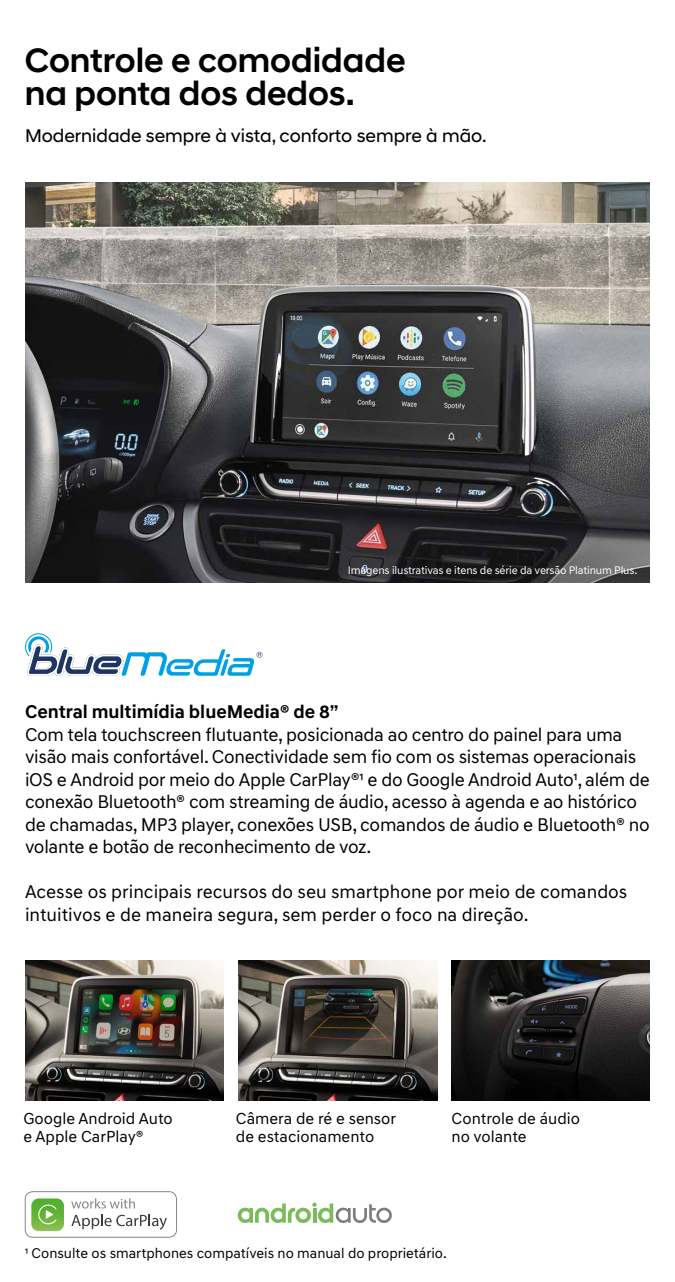
<style>
.page{position:relative;width:675px;height:1282px;background:#fff}
.page>*{position:absolute;margin:0;border:0;box-sizing:border-box;transform-origin:0 0}
.t1{font:500 34.38px/32.2px "Hyundai Sans Head";color:#000}
.t2{font:18.75px/22.5px "Hyundai Sans Text";letter-spacing:-.015em;color:#000}
.t3{font:18.75px "Hyundai Sans Head";color:#000}
.t4{font:700 18.75px "Hyundai Sans Text";color:#000}
.t5{font:16.25px/18.1px "Hyundai Sans Text";color:#000}
.t6{font:14.38px "Hyundai Sans Text";color:#000}
.t7{font:11.25px "Hyundai Sans Text";letter-spacing:-.015em;color:#fff}
</style>
<div class="page">
<img style="left:26px;top:183px;width:624px;height:400px">
<img style="left:25px;top:960px;width:199px;height:140px">
<img style="left:238px;top:960px;width:199px;height:140px">
<img style="left:451px;top:960px;width:199px;height:140px">
<div style="left:25px;top:1191px;width:152px;height:46px;border:1px solid #878787;border-radius:8px"></div>
<svg style="left:31px;top:1198px;width:33px;height:32px"></svg>
<svg style="left:71px;top:1214px;width:96px;height:15px"></svg>
<svg style="left:71px;top:1198px;width:64px;height:10px"></svg>
<svg style="left:237px;top:1202px;width:155px;height:21px"></svg>
<svg style="left:25px;top:633px;width:237px;height:43px"></svg>
<h1 class="t1" style="left:25px;top:44px;width:382px">Controle e comodidade na ponta dos dedos.</h1>
<p class="t3" style="left:25px;top:125px;width:463px">Modernidade sempre à vista, conforto sempre à mão.</p>
<p class="t7" style="left:348px;top:563px;width:291px">Imagens ilustrativas e itens de série da versão Platinum Plus.</p>
<p class="t4" style="left:25px;top:700px;width:315px">Central multimídia blueMedia® de 8”</p>
<p class="t2" style="left:25px;top:723px;width:626px">Com tela touchscreen flutuante, posicionada ao centro do painel para uma visão mais confortável. Conectividade sem fio com os sistemas operacionais iOS e Android por meio do Apple CarPlay®1 e do Google Android Auto1, além de conexão Bluetooth® com streaming de áudio, acesso à agenda e ao histórico de chamadas, MP3 player, conexões USB, comandos de áudio e Bluetooth® no volante e botão de reconhecimento de voz.</p>
<p class="t2" style="left:25px;top:880px;width:604px">Acesse os principais recursos do seu smartphone por meio de comandos intuitivos e de maneira segura, sem perder o foco na direção.</p>
<p class="t5" style="left:23px;top:1108px;width:151px">Google Android Auto e Apple CarPlay®</p>
<p class="t5" style="left:236px;top:1108px;width:162px">Câmera de ré e sensor de estacionamento</p>
<p class="t5" style="left:452px;top:1108px;width:130px">Controle de áudio no volante</p>
<p class="t6" style="left:25px;top:1244px;width:423px">1 Consulte os smartphones compatíveis no manual do proprietário.</p>
</div>
